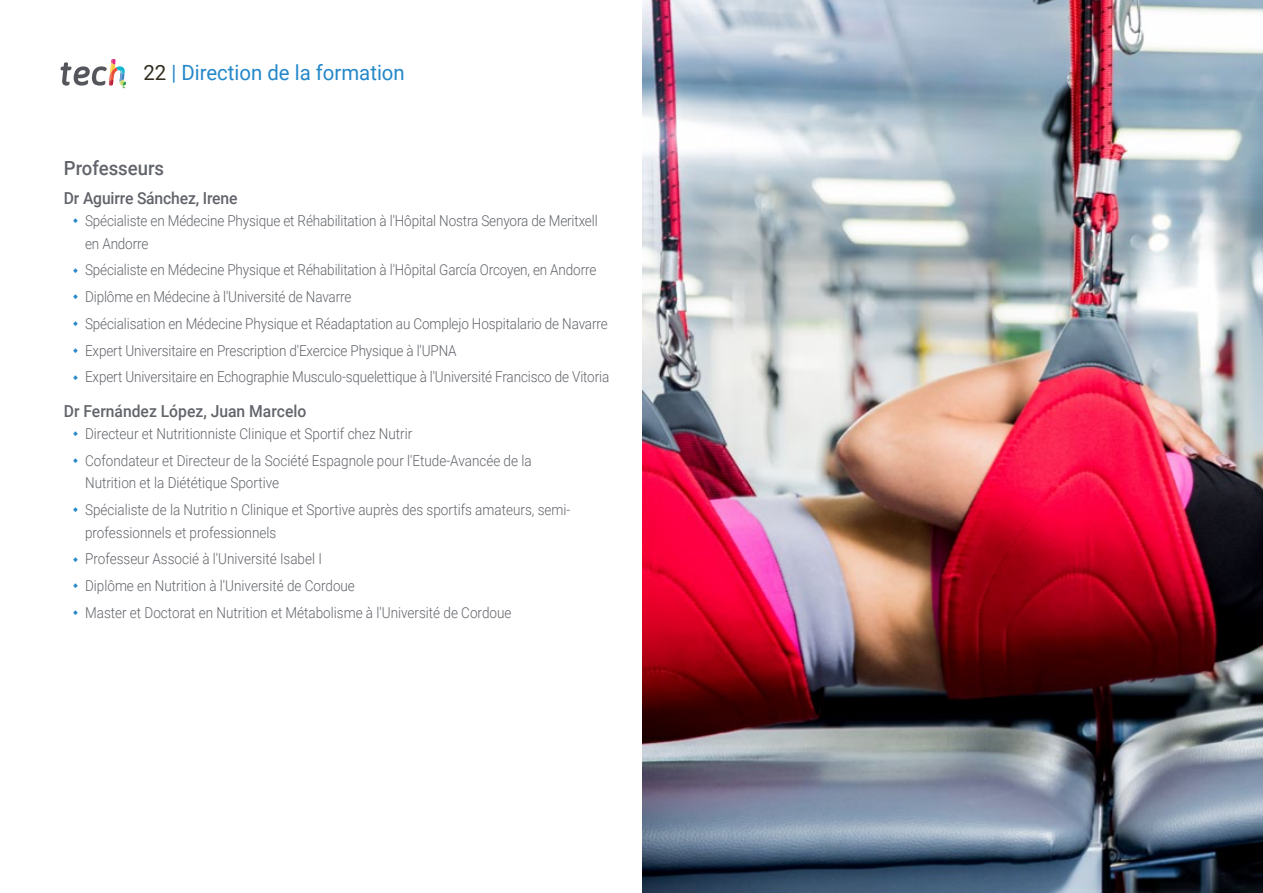
<style>
.page{position:relative;width:1263px;height:893px;background:#fff}
.page>*{position:absolute;margin:0;border:0;box-sizing:border-box;transform-origin:0 0}
.t1{font:21px "Roboto";color:#2488c9}
.t2{font:500 19.5px "Roboto";color:#61646a;scale:.95 1}
.t3{font:500 16.5px "Roboto";color:#61646a;scale:.95 1}
.t4{font:300 15px/26.7px "Roboto";letter-spacing:-.01em;color:#61646a;scale:.9 1}
.s1{color:#312e20}
</style>
<div class="page">
<svg style="left:61px;top:59px;width:65px;height:29px"></svg>
<img style="left:642px;top:0;width:621px;height:893px">
<h1 class="t1" style="left:144px;top:57px;width:263px"><span class="s1">22</span> | Direction de la formation</h1>
<h2 class="t2" style="left:64px;top:154px;width:107px">Professeurs</h2>
<p class="t3" style="left:64px;top:186px;width:184px">Dr Aguirre Sánchez, Irene</p>
<p class="t4" style="left:85px;top:209px;width:571px;line-height:22.5px">Spécialiste en Médecine Physique et Réhabilitation à l'Hôpital Nostra Senyora de Meritxell en Andorre</p>
<p class="t4" style="left:85px;top:256px;width:584px">Spécialiste en Médecine Physique et Réhabilitation à l'Hôpital García Orcoyen, en Andorre Diplôme en Médecine à l'Université de Navarre<br>Spécialisation en Médecine Physique et Réadaptation au Complejo Hospitalario de Navarre Expert Universitaire en Prescription d'Exercice Physique à l'UPNA<br>Expert Universitaire en Echographie Musculo-squelettique à l'Université Francisco de Vitoria</p>
<p class="t3" style="left:64px;top:399px;width:257px">Dr Fernández López, Juan Marcelo</p>
<p class="t4" style="left:85px;top:420px;width:498px">Directeur et Nutritionniste Clinique et Sportif chez Nutrir<br>Cofondateur et Directeur de la Société Espagnole pour l'Etude-Avancée de la</p>
<p class="t4" style="left:85px;top:469px;width:541px">Nutrition et la Diététique Sportive<br>Spécialiste de la Nutritio n Clinique et Sportive auprès des sportifs amateurs, semi-</p>
<p class="t4" style="left:85px;top:518px;width:475px">professionnels et professionnels<br>Professeur Associé à l'Université Isabel I<br>Diplôme en Nutrition à l'Université de Cordoue<br>Master et Doctorat en Nutrition et Métabolisme à l'Université de Cordoue</p>
</div>
